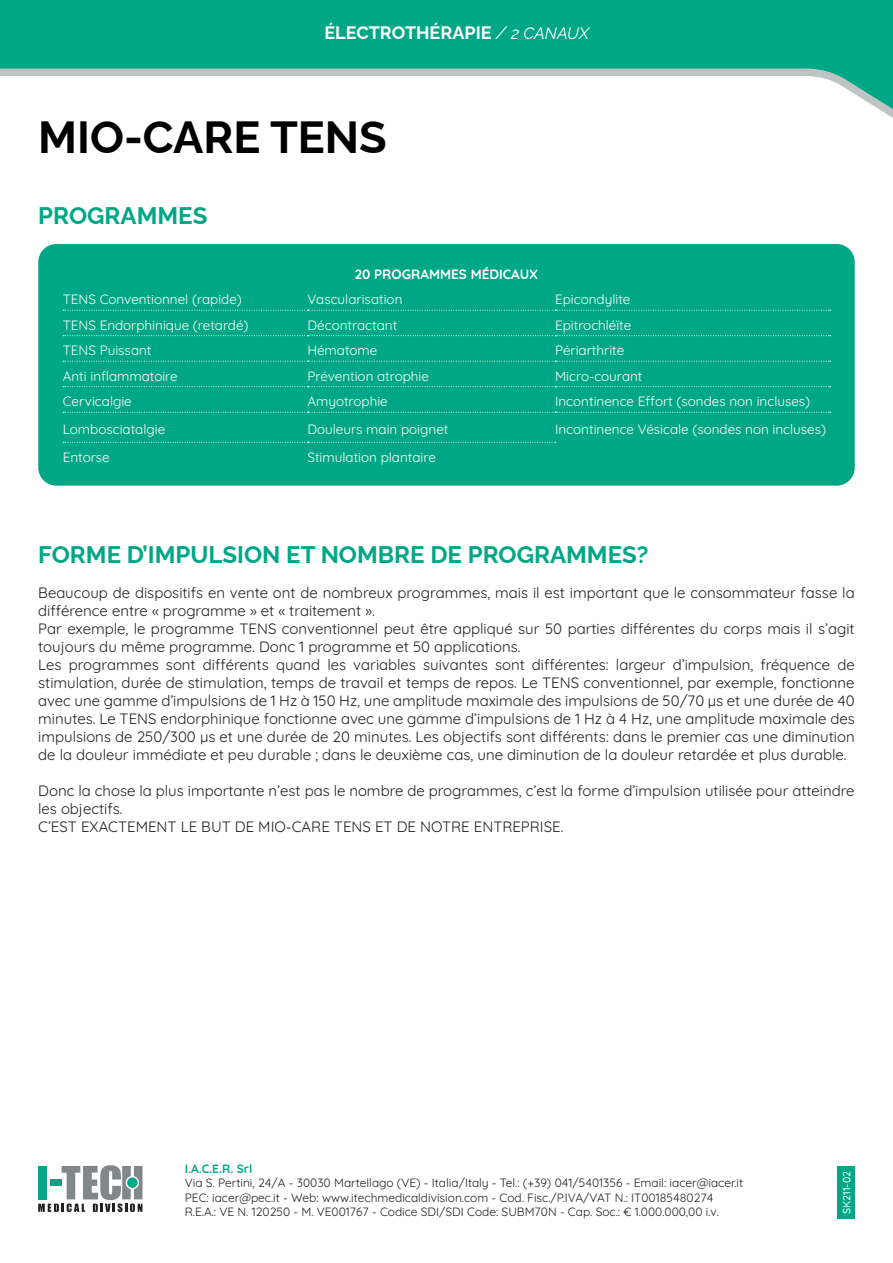
<style>
.page{position:relative;width:893px;height:1263px;background:#fff}
.page>*{position:absolute;margin:0;border:0;box-sizing:border-box;transform-origin:0 0}
.t1{font:700 45px "Raleway";color:#000001}
.t2{font:700 24px "Raleway";color:#00a786}
.t3{font:700 18px "Raleway";color:#fff}
.t4{font:15px/18px "Quicksand";color:#231f20}
.t5{font:13.5px "Quicksand";color:#fff}
.t6{font:700 13.5px "Quicksand";color:#fff}
.t7{font:12px/14.4px "Quicksand";color:#231f20}
.t8{font:700 12px "Quicksand";color:#00a786}
.t9{font:500 10.5px "Quicksand";color:#fff}
.s1{font-weight:400;font-style:italic}
.s2{font-weight:400;font-style:italic;font-size:16.5px}
</style>
<div class="page">
<div style="left:0;top:0;width:893px;height:65px;background:#00a786"></div>
<svg style="left:0;top:65px;width:893px;height:53px"></svg>
<svg style="left:38px;top:1165px;width:105px;height:47px"></svg>
<div style="left:837px;top:1166px;width:18px;height:53px;background:#00a786"></div>
<div style="left:38px;top:244px;width:817px;height:242px;background:#00a786;border-radius:18px"></div>
<svg style="left:63px;top:335px;width:768px;height:1px"></svg>
<svg style="left:63px;top:361px;width:768px;height:1px"></svg>
<svg style="left:63px;top:386px;width:768px;height:1px"></svg>
<svg style="left:63px;top:412px;width:768px;height:1px"></svg>
<svg style="left:63px;top:442px;width:493px;height:1px"></svg>
<svg style="left:63px;top:310px;width:768px;height:1px"></svg>
<p class="t3" style="left:324px;top:18px;width:266px">ÉLECTROTHÉRAPIE <span class="s1">/</span> <span class="s2">2 CANAUX</span></p>
<h1 class="t1" style="left:38px;top:101px;width:350px">MIO-CARE TENS</h1>
<h2 class="t2" style="left:38px;top:197px;width:171px">PROGRAMMES</h2>
<p class="t6" style="left:355px;top:263px;width:185px">20 PROGRAMMES MÉDICAUX</p>
<p class="t5" style="left:63px;top:289px;width:181px">TENS Conventionnel (rapide)</p>
<p class="t5" style="left:307px;top:289px;width:97px">Vascularisation</p>
<p class="t5" style="left:555px;top:289px;width:77px">Epicondylite</p>
<p class="t5" style="left:63px;top:314px;width:187px">TENS Endorphinique (retardé)</p>
<p class="t5" style="left:307px;top:314px;width:91px">Décontractant</p>
<p class="t5" style="left:555px;top:314px;width:78px">Epitrochléïte</p>
<p class="t5" style="left:63px;top:340px;width:90px">TENS Puissant</p>
<p class="t5" style="left:307px;top:340px;width:72px">Hématome</p>
<p class="t5" style="left:555px;top:340px;width:71px">Périarthrite</p>
<p class="t5" style="left:63px;top:365px;width:116px">Anti inflammatoire</p>
<p class="t5" style="left:307px;top:365px;width:123px">Prévention atrophie</p>
<p class="t5" style="left:555px;top:365px;width:89px">Micro-courant</p>
<p class="t5" style="left:63px;top:391px;width:71px">Cervicalgie</p>
<p class="t5" style="left:307px;top:391px;width:82px">Amyotrophie</p>
<p class="t5" style="left:555px;top:391px;width:257px">Incontinence Effort (sondes non incluses)</p>
<p class="t5" style="left:63px;top:419px;width:104px">Lombosciatalgie</p>
<p class="t5" style="left:307px;top:419px;width:143px">Douleurs main poignet</p>
<p class="t5" style="left:555px;top:419px;width:273px">Incontinence Vésicale (sondes non incluses)</p>
<p class="t5" style="left:63px;top:447px;width:49px">Entorse</p>
<p class="t5" style="left:307px;top:447px;width:130px">Stimulation plantaire</p>
<h2 class="t2" style="left:38px;top:536px;width:612px">FORME D’IMPULSION ET NOMBRE DE PROGRAMMES?</h2>
<p class="t4" style="left:38px;top:582px;width:818px">Beaucoup de dispositifs en vente ont de nombreux programmes, mais il est important que le consommateur fasse la différence entre « programme » et « traitement ».<br>Par exemple, le programme TENS conventionnel peut être appliqué sur 50 parties différentes du corps mais il s’agit toujours du même programme. Donc 1 programme et 50 applications.<br>Les programmes sont différents quand les variables suivantes sont différentes: largeur d’impulsion, fréquence de stimulation, durée de stimulation, temps de travail et temps de repos. Le TENS conventionnel, par exemple, fonctionne avec une gamme d’impulsions de 1 Hz à 150 Hz, une amplitude maximale des impulsions de 50/70 μs et une durée de 40 minutes. Le TENS endorphinique fonctionne avec une gamme d’impulsions de 1 Hz à 4 Hz, une amplitude maximale des impulsions de 250/300 μs et une durée de 20 minutes. Les objectifs sont différents: dans le premier cas une diminution de la douleur immédiate et peu durable ; dans le deuxième cas, une diminution de la douleur retardée et plus durable.</p>
<p class="t4" style="left:38px;top:780px;width:818px">Donc la chose la plus importante n’est pas le nombre de programmes, c’est la forme d’impulsion utilisée pour atteindre les objectifs.<br>C’EST EXACTEMENT LE BUT DE MIO-CARE TENS ET DE NOTRE ENTREPRISE.</p>
<p class="t8" style="left:185px;top:1159px;width:69px">I.A.C.E.R. Srl</p>
<p class="t7" style="left:185px;top:1174px;width:560px">Via S. Pertini, 24/A - 30030 Martellago (VE) - Italia/Italy - Tel.: (+39) 041/5401356 - Email: iacer@iacer.it<br>PEC: iacer@pec.it - Web: www.itechmedicaldivision.com - Cod. Fisc./P.IVA/VAT N.: IT00185480274<br>R.E.A.: VE N. 120250 - M. VE001767 - Codice SDI/SDI Code: SUBM70N - Cap. Soc.: € 1.000.000,00 i.v.</p>
<p class="t9" style="left:838px;top:1213px;width:44px;rotate:-90deg">SK211-02</p>
</div>
